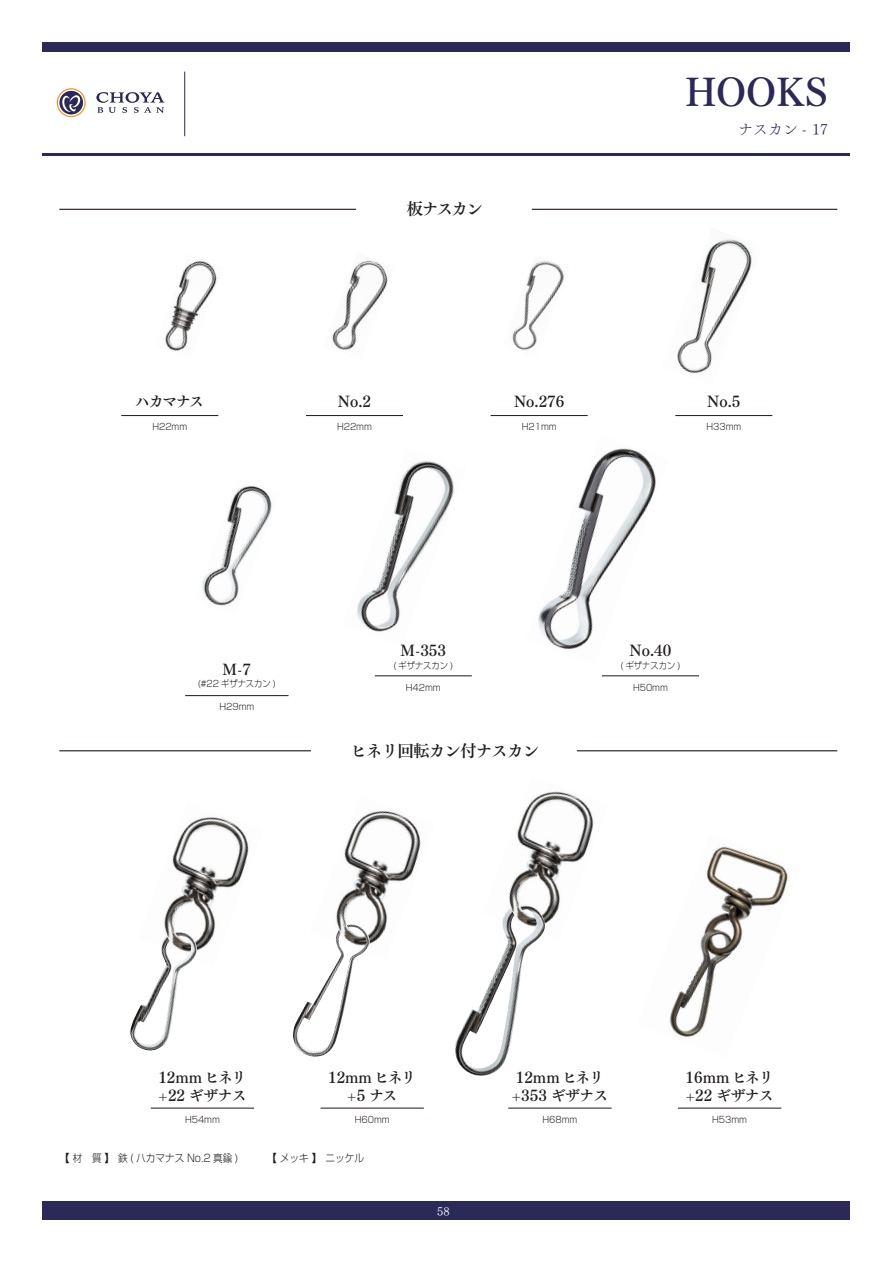
<style>
.page{position:relative;width:893px;height:1263px;background:#fff}
.page>*{position:absolute;margin:0;border:0;box-sizing:border-box;transform-origin:0 0}
.t1{font:37.5px "Tsuku Min Pro B";color:#2b2957}
.t2{font:16.5px "Tsuku Min Pro B";letter-spacing:-.05em;color:#231f20}
.t3{font:15px/18px "Tsuku Min Pro B";color:#231f20;text-align:center}
.t4{font:15px/18px "Tsuku Min Pro B";letter-spacing:-.025em;color:#231f20}
.t5{font:15px "Tsuku Min Pro L";color:#2b2957}
.t6{font:12px "Tsuku Min Pro L";color:#fff}
.t7{font:300 10.5px "Shin Go Pro";color:#231f20;scale:1.25 1}
.t8{font:300 9px "Shin Go Pro";color:#231f20;scale:.92 1}
</style>
<div class="page">
<hr style="left:184px;top:72px;width:1px;height:64px;background:#2b2957">
<hr style="left:59px;top:209px;width:297px;height:1px;background:#221713">
<hr style="left:532px;top:209px;width:305px;height:1px;background:#221713">
<hr style="left:59px;top:750px;width:252px;height:1px;background:#221713">
<hr style="left:577px;top:750px;width:260px;height:1px;background:#221713">
<hr style="left:121px;top:415px;width:97px;height:1px;background:#221713">
<hr style="left:675px;top:415px;width:97px;height:1px;background:#221713">
<hr style="left:306px;top:415px;width:97px;height:1px;background:#221713">
<hr style="left:491px;top:415px;width:97px;height:1px;background:#221713">
<img style="left:165px;top:260px;width:52px;height:91px">
<img style="left:332px;top:260px;width:56px;height:90px">
<img style="left:512px;top:261px;width:52px;height:89px">
<img style="left:202px;top:485px;width:70px;height:121px">
<img style="left:357px;top:461px;width:97px;height:171px">
<img style="left:677px;top:239px;width:75px;height:135px">
<img style="left:538px;top:448px;width:118px;height:202px">
<img style="left:669px;top:846px;width:119px;height:191px">
<hr style="left:375px;top:675px;width:97px;height:1px;background:#221713">
<hr style="left:602px;top:675px;width:97px;height:1px;background:#221713">
<hr style="left:185px;top:695px;width:103px;height:1px;background:#221713">
<hr style="left:151px;top:1108px;width:103px;height:1px;background:#221713">
<hr style="left:320px;top:1108px;width:104px;height:1px;background:#221713">
<hr style="left:508px;top:1108px;width:104px;height:1px;background:#221713">
<hr style="left:678px;top:1108px;width:103px;height:1px;background:#221713">
<img style="left:164px;top:817px;width:85px;height:133px">
<img style="left:130px;top:932px;width:68px;height:119px">
<img style="left:336px;top:810px;width:85px;height:134px">
<img style="left:293px;top:924px;width:78px;height:133px">
<img style="left:509px;top:791px;width:85px;height:133px">
<img style="left:455px;top:904px;width:91px;height:172px">
<div style="left:43px;top:43px;width:807px;height:9px;background:#2b2957"></div>
<hr style="left:43px;top:153px;width:807px;height:3px;background:#2b2957">
<div style="left:43px;top:1201px;width:807px;height:19px;background:#2b2957"></div>
<svg style="left:96px;top:92px;width:68px;height:21px"></svg>
<svg style="left:57px;top:88px;width:29px;height:29px"></svg>
<h3 class="t3" style="left:135px;top:391px;width:70px">ハカマナス</h3>
<p class="t8" style="left:152px;top:419px;width:39px">H22mm</p>
<h2 class="t2" style="left:407px;top:196px;width:77px">板ナスカン</h2>
<h3 class="t3" style="left:338px;top:391px;width:35px">No.2</h3>
<p class="t8" style="left:337px;top:419px;width:39px">H22mm</p>
<h3 class="t3" style="left:514px;top:391px;width:52px">No.276</h3>
<p class="t8" style="left:522px;top:419px;width:39px">H21mm</p>
<h1 class="t1" style="left:685px;top:63px;width:144px">HOOKS</h1>
<h3 class="t5" style="left:738px;top:116px;width:91px">ナスカン - 17</h3>
<h3 class="t3" style="left:707px;top:391px;width:35px">No.5</h3>
<p class="t8" style="left:706px;top:419px;width:39px">H33mm</p>
<h3 class="t3" style="left:223px;top:660px;width:30px">M-7</h3>
<p class="t8" style="left:198px;top:677px;width:86px">(#22 ギザナスカン )</p>
<p class="t8" style="left:219px;top:699px;width:39px">H29mm</p>
<h3 class="t3" style="left:401px;top:641px;width:47px">M-353</h3>
<p class="t8" style="left:393px;top:658px;width:67px">( ギザナスカン )</p>
<p class="t8" style="left:406px;top:680px;width:39px">H42mm</p>
<h2 class="t2" style="left:350px;top:737px;width:190px">ヒネリ回転カン付ナスカン</h2>
<h3 class="t3" style="left:630px;top:641px;width:43px">No.40</h3>
<p class="t8" style="left:620px;top:658px;width:67px">( ギザナスカン )</p>
<p class="t8" style="left:633px;top:680px;width:39px">H50mm</p>
<h3 class="t4" style="left:158px;top:1068px;width:90px">12mmヒネリ+22 ギザナス</h3>
<p class="t8" style="left:185px;top:1112px;width:39px">H54mm</p>
<h3 class="t3" style="left:328px;top:1068px;width:90px">12mmヒネリ+5 ナス</h3>
<p class="t8" style="left:355px;top:1112px;width:39px">H60mm</p>
<p class="t7" style="left:57px;top:1149px;width:147px">【材　質】鉄 ( ハカマナス No.2 真鍮 )</p>
<p class="t7" style="left:264px;top:1149px;width:81px">【メッキ】ニッケル</p>
<h3 class="t6" style="left:437px;top:1200px;width:14px">58</h3>
<h3 class="t3" style="left:511px;top:1068px;width:98px;text-align:left">12mmヒネリ+353 ギザナス</h3>
<p class="t8" style="left:542px;top:1112px;width:39px">H68mm</p>
<h3 class="t4" style="left:685px;top:1068px;width:90px">16mmヒネリ+22 ギザナス</h3>
<p class="t8" style="left:712px;top:1112px;width:39px">H53mm</p>
</div>
